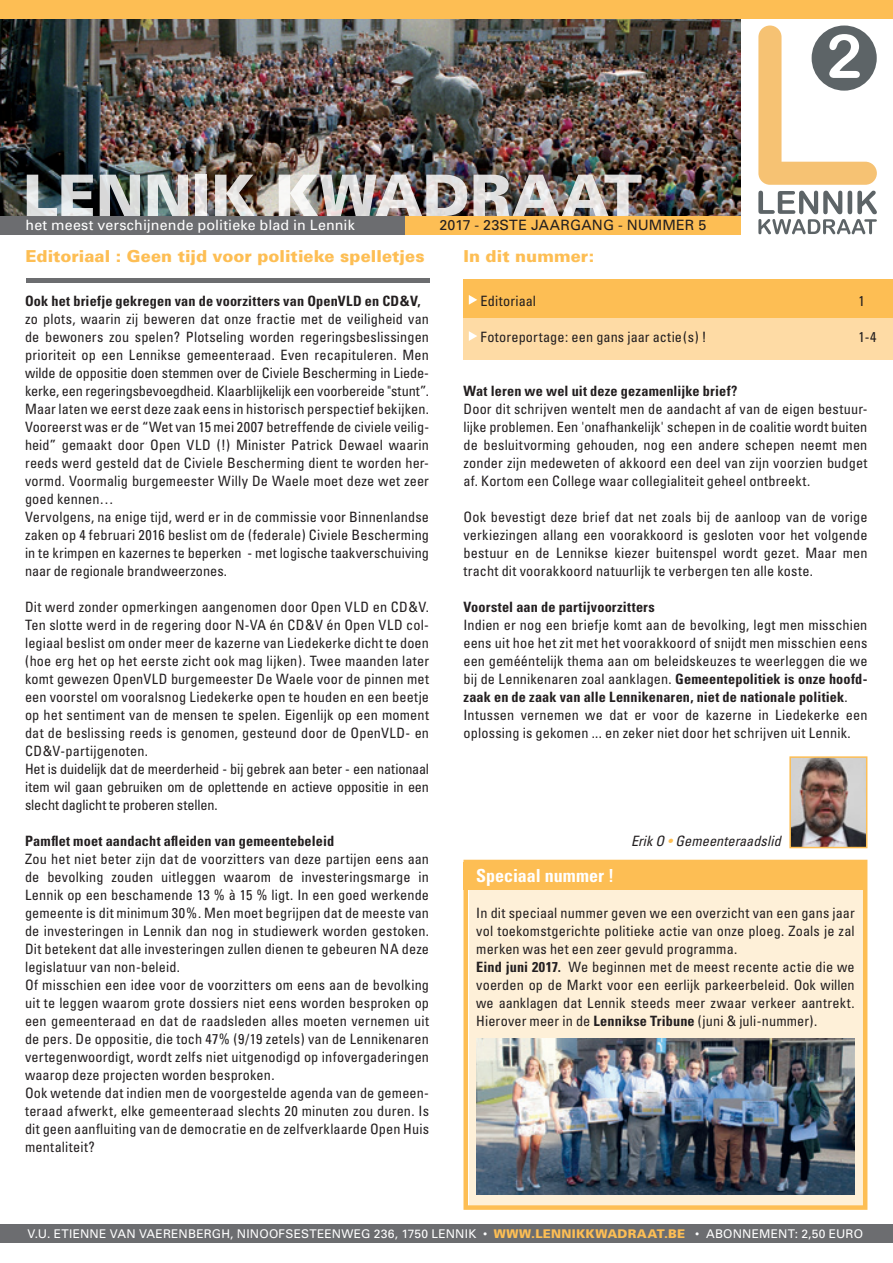
<style>
.page{position:relative;width:893px;height:1263px;background:#fff}
.page>*{position:absolute;margin:0;border:0;box-sizing:border-box;transform-origin:0 0}
.t1{font:900 57.3px "Univers";color:#fff}
.t2{font:700 condensed 18px "Univers";color:#fff}
.t3{font:900 16.5px "Univers";letter-spacing:.005em;color:#fdbe54}
.t4{font:condensed 14.25px/18px "Univers";letter-spacing:.01em;color:#231f20;text-align:justify}
.t5{font:700 condensed 14.25px "Univers";letter-spacing:.01em;color:#231f20}
.t6{font:14.25px "Univers";letter-spacing:.01em;color:#fff}
.t7{font:14.25px "Univers";letter-spacing:.01em;color:#231f20}
.t8{font:italic condensed 14.25px "Univers";letter-spacing:.005em;color:#231f20}
.t9{font:12px "Univers";letter-spacing:.015em;color:#fff}
.s1{color:#fedba5}
.s2{font-weight:700}
.s3{color:#fdbe54}
.s4{font-weight:900;color:#fdbe54}
</style>
<div class="page">
<div style="left:469px;top:865px;width:394px;height:341px;background:#fef0d8"></div>
<img style="left:0;top:18px;width:741px;height:198px">
<svg style="left:758px;top:191px;width:119px;height:43px"></svg>
<svg style="left:758px;top:26px;width:119px;height:159px"></svg>
<div style="left:0;top:0;width:893px;height:18px;background:#fdbe54"></div>
<div style="left:405px;top:216px;width:336px;height:18px;background:#fdbe54"></div>
<div style="left:463px;top:280px;width:430px;height:73px;background:#fdbe54"></div>
<div style="left:0;top:216px;width:405px;height:18px;background:#6c6d70"></div>
<div style="left:0;top:1224px;width:893px;height:18px;background:#6c6d70"></div>
<div style="left:463px;top:318px;width:430px;height:42px;background:#fedba5"></div>
<hr style="left:26px;top:279px;width:403px;height:4px;background:#6c6d70">
<img style="left:792px;top:759px;width:72px;height:86px">
<div style="left:789px;top:756px;width:78px;height:92px;border:2px solid #fdbe54"></div>
<svg style="left:469px;top:295px;width:8px;height:10px"></svg>
<svg style="left:469px;top:331px;width:8px;height:10px"></svg>
<div style="left:463px;top:862px;width:404px;height:27px;background:#fdbe54"></div>
<div style="left:463px;top:860px;width:404px;height:350px;border:4px solid #fdbe54"></div>
<img style="left:476px;top:1038px;width:379px;height:156px">
<h1 class="t1" style="left:23px;top:160px;width:621px">LENNIK KWADRAAT</h1>
<p class="t6" style="left:26px;top:216px;width:331px">het meest verschijnende politieke blad in Lennik</p>
<p class="t7" style="left:439px;top:216px;width:268px">2017 - 23STE JAARGANG - NUMMER 5</p>
<p class="t3" style="left:26px;top:246px;width:401px">Editoriaal : Geen tijd voor politieke spelletjes</p>
<p class="t3" style="left:463px;top:246px;width:132px">In dit nummer:</p>
<p class="t5" style="left:25px;top:292px;width:397px">Ook het briefje gekregen van de voorzitters van OpenVLD en CD&amp;V,</p>
<p class="t4" style="left:25px;top:310px;width:405px">zo plots, waarin zij beweren dat onze fractie met de veiligheid van de bewoners zou spelen? Plotseling worden regeringsbeslissingen prioriteit op een Lennikse gemeenteraad. Even recapituleren. Men wilde de oppositie doen stemmen over de Civiele Bescherming in Liede&shy;kerke, een regeringsbevoegdheid. Klaarblijkelijk een voorbereide "stunt”.</p>
<p class="t4" style="left:25px;top:400px;width:405px">Maar laten we eerst deze zaak eens in historisch perspectief bekijken.<br>Vooreerst was er de “Wet van 15 mei 2007 betreffende de civiele veilig&shy;heid” gemaakt door Open VLD (!) Minister Patrick Dewael waarin reeds werd gesteld dat de Civiele Bescherming dient te worden her&shy;vormd. Voormalig burgemeester Willy De Waele moet deze wet zeer goed kennen…</p>
<p class="t4" style="left:25px;top:508px;width:405px">Vervolgens, na enige tijd, werd er in de commissie voor Binnenlandse zaken op 4 februari 2016 beslist om de (federale) Civiele Bescherming in te krimpen en kazernes te beperken - met logische taakverschuiving naar de regionale brandweerzones.</p>
<p class="t4" style="left:25px;top:598px;width:405px">Dit werd zonder opmerkingen aangenomen door Open VLD en CD&amp;V.<br>Ten slotte werd in de regering door N-VA én CD&amp;V én Open VLD col&shy;legiaal beslist om onder meer de kazerne van Liedekerke dicht te doen (hoe erg het op het eerste zicht ook mag lijken). Twee maanden later komt gewezen OpenVLD burgemeester De Waele voor de pinnen met een voorstel om vooralsnog Liedekerke open te houden en een beetje op het sentiment van de mensen te spelen. Eigenlijk op een moment dat de beslissing reeds is genomen, gesteund door de OpenVLD- en CD&amp;V-partijgenoten.</p>
<p class="t4" style="left:25px;top:760px;width:406px">Het is duidelijk dat de meerderheid - bij gebrek aan beter - een nationaal item wil gaan gebruiken om de oplettende en actieve oppositie in een slecht daglicht te proberen stellen.</p>
<p class="t5" style="left:25px;top:832px;width:311px">Pamflet moet aandacht afleiden van gemeentebeleid</p>
<p class="t4" style="left:25px;top:850px;width:405px">Zou het niet beter zijn dat de voorzitters van deze partijen eens aan de bevolking zouden uitleggen waarom de investeringsmarge in Lennik op een beschamende 13 % à 15 % ligt. In een goed werkende gemeente is dit minimum 30%. Men moet begrijpen dat de meeste van de investeringen in Lennik dan nog in studiewerk worden gestoken.<br>Dit betekent dat alle investeringen zullen dienen te gebeuren NA deze legislatuur van non-beleid.</p>
<p class="t4" style="left:25px;top:976px;width:405px">Of misschien een idee voor de voorzitters om eens aan de bevolking uit te leggen waarom grote dossiers niet eens worden besproken op een gemeenteraad en dat de raadsleden alles moeten vernemen uit de pers. De oppositie, die toch 47% (9/19 zetels) van de Lennikenaren vertegenwoordigt, wordt zelfs niet uitgenodigd op infovergaderingen waarop deze projecten worden besproken.</p>
<p class="t4" style="left:25px;top:1084px;width:405px">Ook wetende dat indien men de voorgestelde agenda van de gemeen&shy;teraad afwerkt, elke gemeenteraad slechts 20 minuten zou duren. Is dit geen aanfluiting van de democratie en de zelfverklaarde Open Huis mentaliteit?</p>
<p class="t4" style="left:480px;top:292px;width:57px">Editoriaal</p>
<p class="t4" style="left:858px;top:292px;width:8px">1</p>
<p class="t4" style="left:480px;top:328px;width:299px">Fotoreportage: een gans jaar actie(s) ! <span class="s1">....................</span></p>
<p class="t4" style="left:858px;top:328px;width:19px">1-4</p>
<p class="t5" style="left:463px;top:382px;width:275px">Wat leren we wel uit deze gezamenlijke brief?</p>
<p class="t4" style="left:463px;top:400px;width:405px">Door dit schrijven wentelt men de aandacht af van de eigen bestuur&shy;lijke problemen. Een 'onafhankelijk' schepen in de coalitie wordt buiten de besluitvorming gehouden, nog een andere schepen neemt men zonder zijn medeweten of akkoord een deel van zijn voorzien budget af. Kortom een College waar collegialiteit geheel ontbreekt.</p>
<p class="t4" style="left:463px;top:508px;width:405px">Ook bevestigt deze brief dat net zoals bij de aanloop van de vorige verkiezingen allang een voorakkoord is gesloten voor het volgende bestuur en de Lennikse kiezer buitenspel wordt gezet. Maar men tracht dit voorakkoord natuurlijk te verbergen ten alle koste.</p>
<p class="t5" style="left:463px;top:598px;width:193px">Voorstel aan de partijvoorzitters</p>
<p class="t4" style="left:463px;top:616px;width:405px">Indien er nog een briefje komt aan de bevolking, legt men misschien eens uit hoe het zit met het voorakkoord of snijdt men misschien eens een gemééntelijk thema aan om beleidskeuzes te weerleggen die we bij de Lennikenaren zoal aanklagen. <span class="s2">Gemeentepolitiek is onze hoofd&shy;zaak en de zaak van alle Lennikenaren, niet de nationale politiek</span>.</p>
<p class="t4" style="left:463px;top:706px;width:405px">Intussen vernemen we dat er voor de kazerne in Liedekerke een oplossing is gekomen ... en zeker niet door het schrijven uit Lennik.</p>
<p class="t8" style="left:631px;top:832px;width:151px">Erik O <span class="s3">•</span> Gemeenteraadslid</p>
<p class="t2" style="left:476px;top:865px;width:139px">Speciaal nummer !</p>
<p class="t4" style="left:476px;top:904px;width:380px">In dit speciaal nummer geven we een overzicht van een gans jaar vol toekomstgerichte politieke actie van onze ploeg. Zoals je zal merken was het een zeer gevuld programma.</p>
<p class="t4" style="left:476px;top:958px;width:380px"><span class="s2">Eind juni 2017.</span> We beginnen met de meest recente actie die we voerden op de Markt voor een eerlijk parkeerbeleid. Ook willen we aanklagen dat Lennik steeds meer zwaar verkeer aantrekt.<br>Hierover meer in de <span class="s2">Lennikse Tribune</span> (juni &amp; juli-nummer).</p>
<p class="t9" style="left:27px;top:1227px;width:837px">V.U. ETIENNE VAN VAERENBERGH, NINOOFSESTEENWEG 236, 1750 LENNIK • <span class="s4">WWW.LENNIKKWADRAAT.BE</span> • ABONNEMENT: 2,50 EURO</p>
</div>
